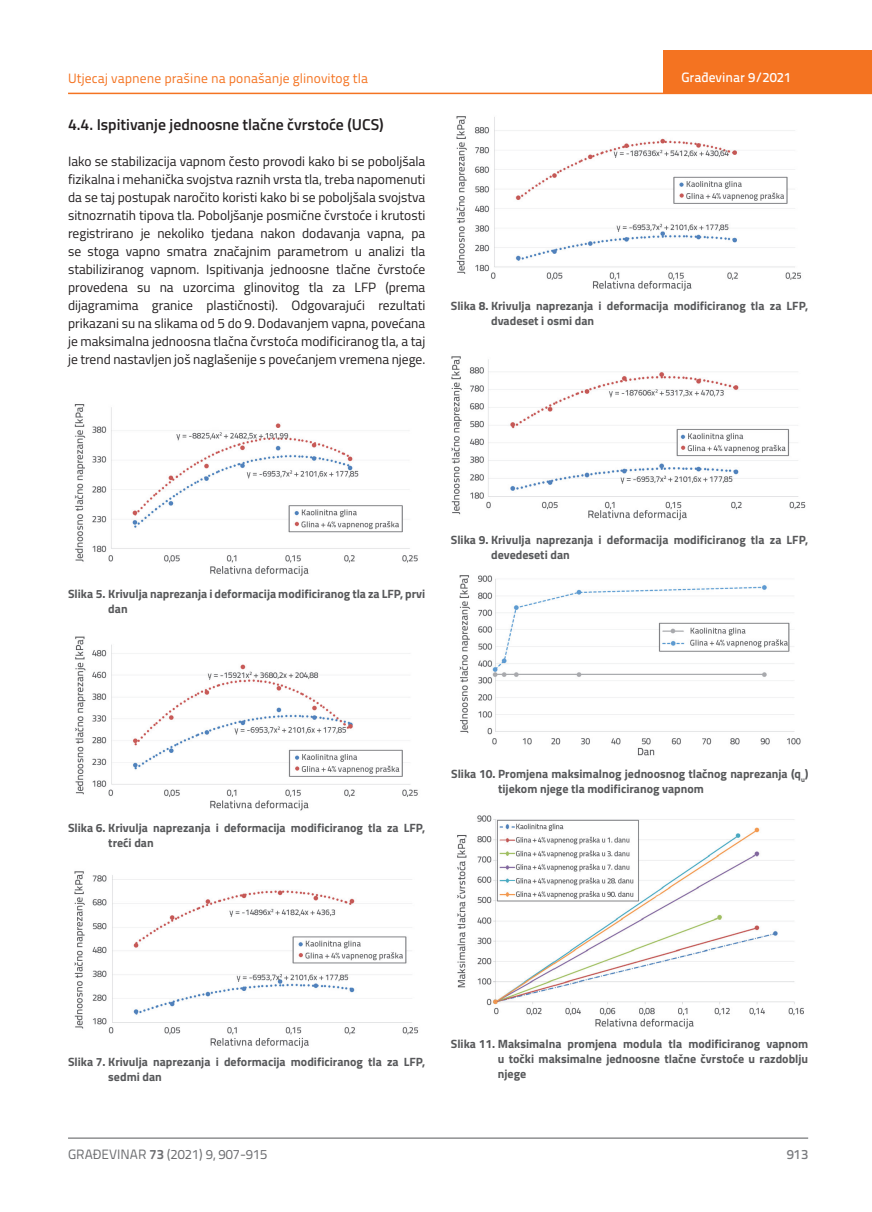
<style>
.page{position:relative;width:872px;height:1212px;background:#fff}
.page>*{position:absolute;margin:0;border:0;box-sizing:border-box;transform-origin:0 0}
.t1{font:600 15.75px "Titillium";color:#231f20}
.t2{font:13.5px/18px "Titillium";color:#231f20;text-align:justify}
.t3{font:13.5px "Titillium Text 22 L";color:#f47321}
.t4{font:13.5px "Titillium Text 22 L";color:#6c6d70}
.t5{font:500 13.5px "Titillium Text 22 L";color:#fff}
.t6{font:500 13.5px "Titillium Text 22 L";color:#787a7d}
.t7{font:700 12px/15px "Titillium";color:#57585a}
.s1{font-weight:700}
</style>
<div class="page">
<hr style="left:68px;top:93px;width:804px;height:1px;background:#f47321">
<div style="left:663px;top:50px;width:209px;height:44px;background:#f47321"></div>
<hr style="left:68px;top:1138px;width:740px;height:1px;background:#57585a">
<img style="left:74px;top:404px;width:344px;height:173px">
<img style="left:75px;top:636px;width:343px;height:175px">
<img style="left:74px;top:871px;width:345px;height:177px">
<img style="left:451px;top:356px;width:355px;height:165px">
<img style="left:456px;top:116px;width:345px;height:175px">
<img style="left:459px;top:575px;width:342px;height:181px">
<img style="left:457px;top:815px;width:347px;height:214px">
<p class="t3" style="left:68px;top:68px;width:301px">Utjecaj vapnene prašine na ponašanje glinovitog tla</p>
<p class="t1" style="left:68px;top:112px;width:317px">4.4. Ispitivanje jednoosne tlačne čvrstoće (UCS)</p>
<p class="t2" style="left:68px;top:151px;width:359px">Iako se stabilizacija vapnom često provodi kako bi se poboljšala fizikalna i mehanička svojstva raznih vrsta tla, treba napomenuti da se taj postupak naročito koristi kako bi se poboljšala svojstva sitnozrnatih tipova tla. Poboljšanje posmične čvrstoće i krutosti registrirano je nekoliko tjedana nakon dodavanja vapna, pa se stoga vapno smatra značajnim parametrom u analizi tla stabiliziranog vapnom. Ispitivanja jednoosne tlačne čvrstoće provedena su na uzorcima glinovitog tla za LFP (prema dijagramima granice plastičnosti). Odgovarajući rezultati prikazani su na slikama od 5 do 9. Dodavanjem vapna, povećana je maksimalna jednoosna tlačna čvrstoća modificiranog tla, a taj je trend nastavljen još naglašenije s povećanjem vremena njege.</p>
<p class="t5" style="left:681px;top:67px;width:111px">Građevinar 9/2021</p>
<p class="t7" style="left:491px;top:297px;width:318px;text-indent:-40px">Slika 8. Krivulja naprezanja i deformacija modificiranog tla za LFP, dvadeset i osmi dan</p>
<p class="t7" style="left:108px;top:586px;width:318px;text-indent:-40px">Slika 5. Krivulja naprezanja i deformacija modificiranog tla za LFP, prvi dan</p>
<p class="t7" style="left:491px;top:532px;width:318px;text-indent:-40px">Slika 9. Krivulja naprezanja i deformacija modificiranog tla za LFP, devedeseti dan</p>
<p class="t7" style="left:108px;top:820px;width:318px;text-indent:-40px">Slika 6. Krivulja naprezanja i deformacija modificiranog tla za LFP, treći dan</p>
<p class="t7" style="left:498px;top:766px;width:312px;text-indent:-47px">Slika 10. Promjena maksimalnog jednoosnog tlačnog naprezanja (q<sub>u</sub>) tijekom njege tla modificiranog vapnom</p>
<p class="t7" style="left:108px;top:1054px;width:318px;text-indent:-40px">Slika 7. Krivulja naprezanja i deformacija modificiranog tla za LFP, sedmi dan</p>
<p class="t7" style="left:498px;top:1036px;width:312px;text-align:justify;text-indent:-47px">Slika 11. Maksimalna promjena modula tla modificiranog vapnom u točki maksimalne jednoosne tlačne čvrstoće u razdoblju njege</p>
<p class="t4" style="left:68px;top:1144px;width:201px">GRAĐEVINAR <span class="s1">73</span> (2021) 9, 907-915</p>
<p class="t6" style="left:786px;top:1144px;width:23px">913</p>
</div>
